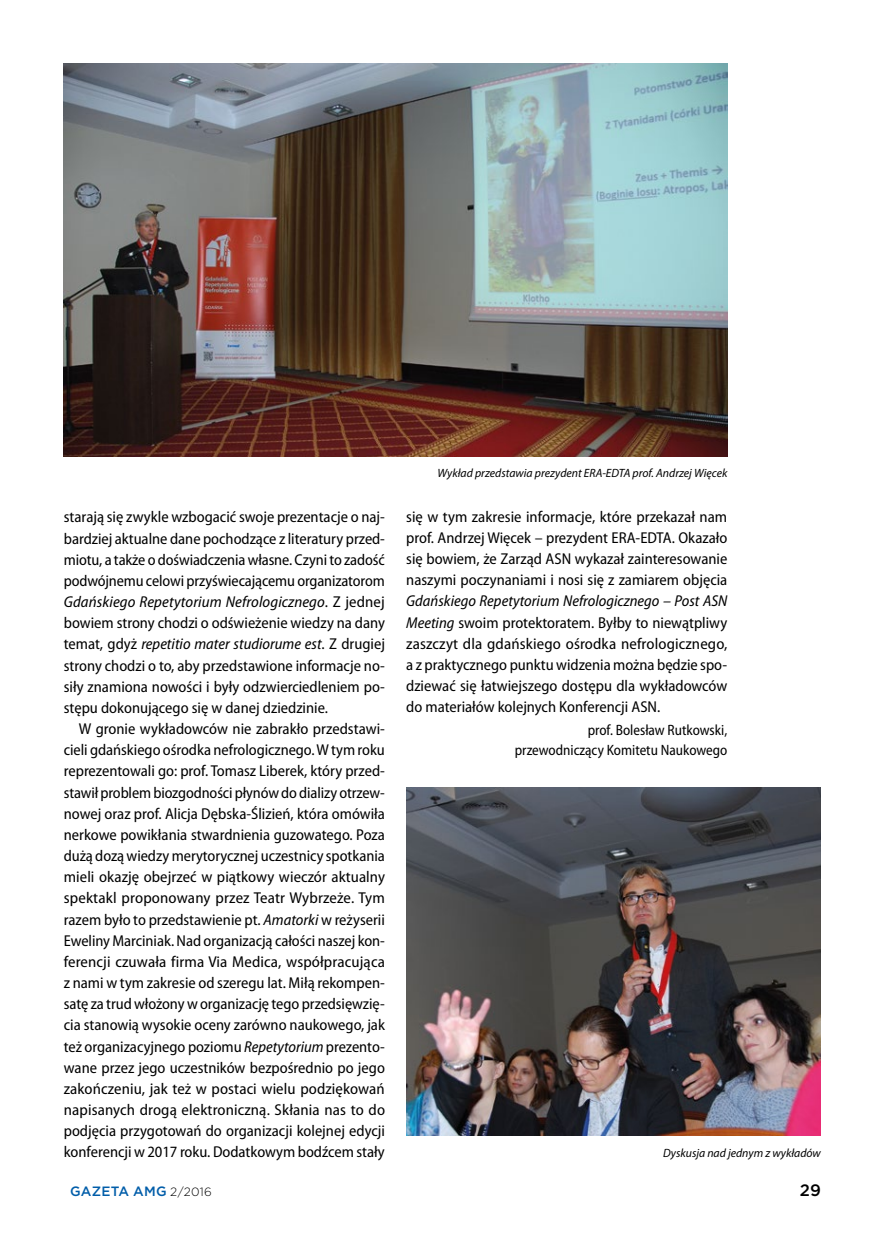
<style>
.page{position:relative;width:872px;height:1234px;background:#fff}
.page>*{position:absolute;margin:0;border:0;box-sizing:border-box;transform-origin:0 0}
.t1{font:500 16.5px "Gotham";color:#000}
.t2{font:semi-condensed 15.75px/21.1px "Myriad Pro";color:#000;text-align:justify}
.t3{font:semi-condensed 15px/19.5px "Myriad Pro";color:#000;text-align:right;scale:.96 1}
.t4{font:500 13.5px "Gotham";letter-spacing:.015em;color:#005da9}
.t5{font:italic 12px "Myriad Pro";color:#000}
.s1{font-style:italic}
.s2{font-weight:300;font-size:12px;color:#000}
</style>
<div class="page">
<img style="left:64px;top:64px;width:663px;height:393px">
<img style="left:406px;top:787px;width:415px;height:348px">
<p class="t2" style="left:64px;top:506px;width:323px">starają się zwykle wzbogacić swoje prezentacje o naj&shy;bardziej aktualne dane pochodzące z literatury przed&shy;miotu, a także o doświadczenia własne. Czyni to zadość podwójnemu celowi przyświecającemu organizatorom <span class="s1">Gdańskiego Repetytorium Nefrologicznego</span>. Z jednej bowiem strony chodzi o odświeżenie wiedzy na dany temat, gdyż <span class="s1">repetitio mater studiorume est</span>. Z drugiej strony chodzi o to, aby przedstawione informacje no&shy;siły znamiona nowości i były odzwierciedleniem po&shy;stępu dokonującego się w danej dziedzinie.</p>
<p class="t2" style="left:64px;top:717px;width:323px;text-indent:15px">W gronie wykładowców nie zabrakło przedstawi&shy;cieli gdańskiego ośrodka nefrologicznego. W tym roku reprezentowali go: prof. Tomasz Liberek, który przed&shy;stawił problem biozgodności płynów do dializy otrzew&shy;nowej oraz prof. Alicja Dębska-Ślizień, która omówiła nerkowe powikłania stwardnienia guzowatego. Poza dużą dozą wiedzy merytorycznej uczestnicy spotkania mieli okazję obejrzeć w piątkowy wieczór aktualny spektakl proponowany przez Teatr Wybrzeże. Tym razem było to przedstawienie pt. <span class="s1">Amatorki</span> w reżyserii Eweliny Marciniak. Nad organizacją całości naszej kon&shy;ferencji czuwała firma Via Medica, współpracująca z nami w tym zakresie od szeregu lat. Miłą rekompen&shy;satę za trud włożony w organizację tego przedsięwzię&shy;cia stanowią wysokie oceny zarówno naukowego, jak też organizacyjnego poziomu <span class="s1">Repetytorium</span> prezento&shy;wane przez jego uczestników bezpośrednio po jego zakończeniu, jak też w postaci wielu podziękowań napisanych drogą elektroniczną. Skłania nas to do podjęcia przygotowań do organizacji kolejnej edycji konferencji w 2017 roku. Dodatkowym bodźcem stały</p>
<p class="t5" style="left:437px;top:465px;width:291px">Wykład przedstawia prezydent ERA-EDTA prof. Andrzej Więcek</p>
<p class="t2" style="left:406px;top:506px;width:323px">się w tym zakresie informacje, które przekazał nam prof. Andrzej Więcek – prezydent ERA-EDTA. Okazało się bowiem, że Zarząd ASN wykazał zainteresowanie naszymi poczynaniami i nosi się z zamiarem objęcia</p>
<p class="t2" style="left:406px;top:590px;width:323px"><span class="s1">Gdańskiego Repetytorium Nefrologicznego – Post ASN Meeting</span> swoim protektoratem. Byłby to niewątpliwy zaszczyt dla gdańskiego ośrodka nefrologicznego, a z praktycznego punktu widzenia można będzie spo&shy;dziewać się łatwiejszego dostępu dla wykładowców do materiałów kolejnych Konferencji ASN.</p>
<p class="t3" style="left:515px;top:720px;width:223px">prof. Bolesław Rutkowski, przewodniczący Komitetu Naukowego</p>
<p class="t5" style="left:663px;top:1145px;width:159px">Dyskusja nad jednym z wykładów</p>
<p class="t4" style="left:70px;top:1182px;width:143px">GAZETA AMG <span class="s2">2/2016</span></p>
<p class="t1" style="left:800px;top:1179px;width:23px">29</p>
</div>
